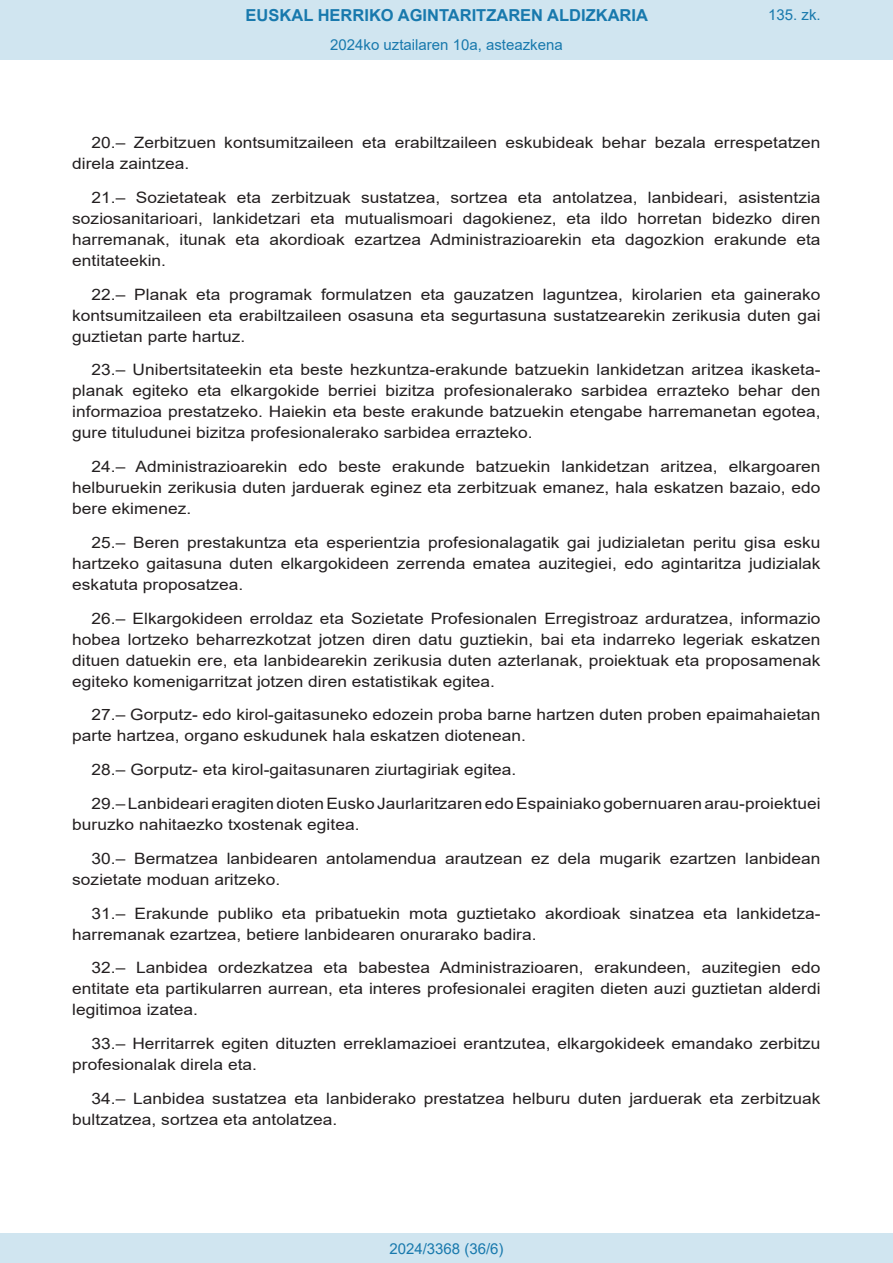
<style>
.page{position:relative;width:893px;height:1263px;background:#fff}
.page>*{position:absolute;margin:0;border:0;box-sizing:border-box;transform-origin:0 0}
.t1{font:700 16.5px "Arial";color:#1879ad}
.BOPVDetalle{font:15.6px/21px "Arial";color:#231f20;scale:1.11 1}
.Paginacion_Centro{font:15px "Arial";color:#1879ad}
</style>
<div class="page">
<div style="left:0;top:0;width:893px;height:60px;background:#d0e5f0"></div>
<div style="left:0;top:1233px;width:893px;height:30px;background:#d0e5f0"></div>
<p class="t1" style="left:246px;top:3px;width:404px">EUSKAL HERRIKO AGINTARITZAREN ALDIZKARIA</p>
<p class="Paginacion_Centro" style="left:330px;top:35px;width:234px">2024ko uztailaren 10a, asteazkena</p>
<p class="Paginacion_Centro" style="left:768px;top:5px;width:54px">135. zk.</p>
<p class="BOPVDetalle" style="left:72px;top:132px;width:676px;text-indent:19px">20.– Zerbitzuen kontsumitzaileen eta erabiltzaileen eskubideak behar bezala errespetatzen direla zaintzea.</p>
<p class="BOPVDetalle" style="left:72px;top:187px;width:676px;text-align:justify;text-indent:19px">21.– Sozietateak eta zerbitzuak sustatzea, sortzea eta antolatzea, lanbideari, asistentzia soziosanitarioari, lankidetzari eta mutualismoari dagokienez, eta ildo horretan bidezko diren harremanak, itunak eta akordioak ezartzea Administrazioarekin eta dagozkion erakunde eta entitateekin.</p>
<p class="BOPVDetalle" style="left:72px;top:284px;width:676px;text-align:justify;text-indent:19px">22.– Planak eta programak formulatzen eta gauzatzen laguntzea, kirolarien eta gainerako kontsumitzaileen eta erabiltzaileen osasuna eta segurtasuna sustatzearekin zerikusia duten gai guztietan parte hartuz.</p>
<p class="BOPVDetalle" style="left:72px;top:359px;width:676px;text-align:justify;text-indent:19px">23.– Unibertsitateekin eta beste hezkuntza-erakunde batzuekin lankidetzan aritzea ikasketa&shy;planak egiteko eta elkargokide berriei bizitza profesionalerako sarbidea errazteko behar den informazioa prestatzeko. Haiekin eta beste erakunde batzuekin etengabe harremanetan egotea, gure tituludunei bizitza profesionalerako sarbidea errazteko.</p>
<p class="BOPVDetalle" style="left:72px;top:456px;width:676px;text-align:justify;text-indent:19px">24.– Administrazioarekin edo beste erakunde batzuekin lankidetzan aritzea, elkargoaren helburuekin zerikusia duten jarduerak eginez eta zerbitzuak emanez, hala eskatzen bazaio, edo bere ekimenez.</p>
<p class="BOPVDetalle" style="left:72px;top:532px;width:676px;text-align:justify;text-indent:19px">25.– Beren prestakuntza eta esperientzia profesionalagatik gai judizialetan peritu gisa esku hartzeko gaitasuna duten elkargokideen zerrenda ematea auzitegiei, edo agintaritza judizialak eskatuta proposatzea.</p>
<p class="BOPVDetalle" style="left:72px;top:608px;width:676px;text-align:justify;text-indent:19px">26.– Elkargokideen erroldaz eta Sozietate Profesionalen Erregistroaz arduratzea, informazio hobea lortzeko beharrezkotzat jotzen diren datu guztiekin, bai eta indarreko legeriak eskatzen dituen datuekin ere, eta lanbidearekin zerikusia duten azterlanak, proiektuak eta proposamenak egiteko komenigarritzat jotzen diren estatistikak egitea.</p>
<p class="BOPVDetalle" style="left:72px;top:704px;width:676px;text-indent:19px">27.– Gorputz- edo kirol-gaitasuneko edozein proba barne hartzen duten proben epaimahaietan parte hartzea, organo eskudunek hala eskatzen diotenean.</p>
<p class="BOPVDetalle" style="left:92px;top:759px;width:384px">28.– Gorputz- eta kirol-gaitasunaren ziurtagiriak egitea.</p>
<p class="BOPVDetalle" style="left:72px;top:793px;width:676px;text-indent:19px">29.– Lanbideari eragiten dioten Eusko Jaurlaritzaren edo Espainiako gobernuaren arau-proiektuei buruzko nahitaezko txostenak egitea.</p>
<p class="BOPVDetalle" style="left:72px;top:848px;width:676px;text-indent:19px">30.– Bermatzea lanbidearen antolamendua arautzean ez dela mugarik ezartzen lanbidean sozietate moduan aritzeko.</p>
<p class="BOPVDetalle" style="left:72px;top:902px;width:676px;text-indent:19px">31.– Erakunde publiko eta pribatuekin mota guztietako akordioak sinatzea eta lankidetza&shy;harremanak ezartzea, betiere lanbidearen onurarako badira.</p>
<p class="BOPVDetalle" style="left:72px;top:957px;width:676px;text-align:justify;text-indent:19px">32.– Lanbidea ordezkatzea eta babestea Administrazioaren, erakundeen, auzitegien edo entitate eta partikularren aurrean, eta interes profesionalei eragiten dieten auzi guztietan alderdi legitimoa izatea.</p>
<p class="BOPVDetalle" style="left:72px;top:1033px;width:676px;text-indent:19px">33.– Herritarrek egiten dituzten erreklamazioei erantzutea, elkargokideek emandako zerbitzu profesionalak direla eta.</p>
<p class="BOPVDetalle" style="left:72px;top:1088px;width:676px;text-indent:19px">34.– Lanbidea sustatzea eta lanbiderako prestatzea helburu duten jarduerak eta zerbitzuak bultzatzea, sortzea eta antolatzea.</p>
<p class="Paginacion_Centro" style="left:389px;top:1238px;width:116px">2024/3368 (36/6)</p>
</div>
